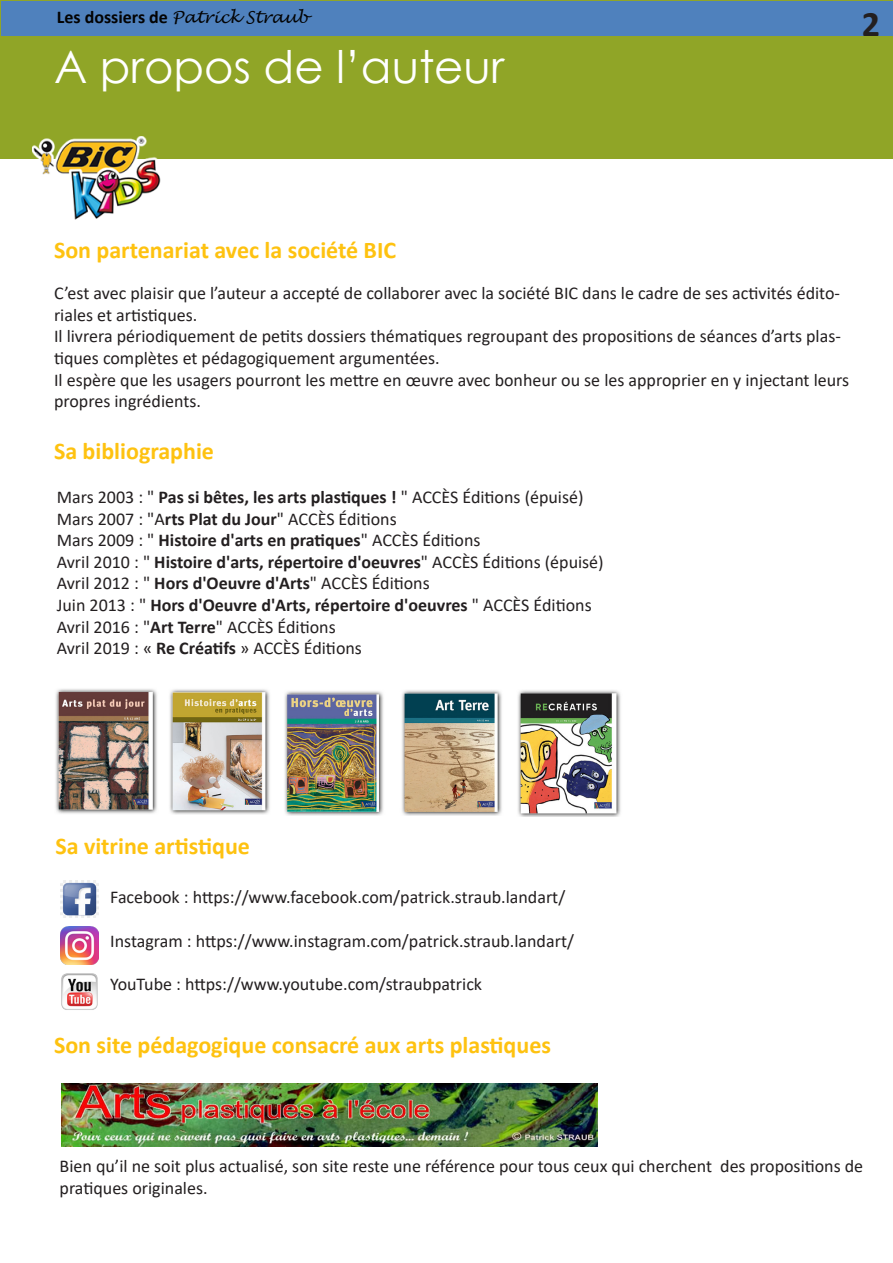
<style>
.page{position:relative;width:893px;height:1263px;background:#fff}
.page>*{position:absolute;margin:0;border:0;box-sizing:border-box;transform-origin:0 0}
.t1{font:45px "Century Gothic";color:#fff}
.t2{font:700 36px "Calibri";color:#231f20}
.t3{font:700 24px "Calibri";color:#fec210}
.t4{font:18px/21.6px "Calibri";color:#231f20}
.t5{font:700 18px "Calibri";color:#231f20}
.t6{font:700 18px "Calibri";color:#030303}
.s1{font-family:"Lucida Handwriting";font-weight:400;font-style:italic;font-size:16.5px}
.s2{font-weight:700}
.s3{font-weight:400}
</style>
<div class="page">
<div style="left:0;top:0;width:893px;height:159px;background:#90a527"></div>
<div style="left:1px;top:1px;width:891px;height:34px;background:#4f81bd"></div>
<img style="left:33px;top:137px;width:128px;height:83px">
<img style="left:61px;top:973px;width:37px;height:37px">
<img style="left:60px;top:880px;width:38px;height:38px">
<img style="left:60px;top:926px;width:38px;height:38px">
<img style="left:402px;top:690px;width:100px;height:125px">
<img style="left:55px;top:689px;width:102px;height:125px">
<img style="left:169px;top:689px;width:101px;height:125px">
<img style="left:284px;top:691px;width:100px;height:124px">
<img style="left:518px;top:690px;width:103px;height:126px">
<img style="left:61px;top:1084px;width:537px;height:62px">
<p class="t6" style="left:57px;top:4px;width:253px">Les dossiers de <span class="s1">Patrick Straub</span></p>
<h2 class="t2" style="left:862px;top:-2px;width:20px">2</h2>
<p class="t1" style="left:54px;top:35px;width:452px">A propos de l’auteur</p>
<p class="t3" style="left:54px;top:233px;width:344px">Son partenariat avec la société BIC</p>
<p class="t4" style="left:54px;top:282px;width:788px">C’est avec plaisir que l’auteur a accepté de collaborer avec la société BIC dans le cadre de ses activités édito&shy;riales et artistiques.</p>
<p class="t4" style="left:54px;top:325px;width:788px">Il livrera périodiquement de petits dossiers thématiques regroupant des propositions de séances d’arts plas&shy;tiques complètes et pédagogiquement argumentées.</p>
<p class="t4" style="left:54px;top:368px;width:797px">Il espère que les usagers pourront les mettre en œuvre avec bonheur ou se les approprier en y injectant leurs propres ingrédients.</p>
<p class="t3" style="left:54px;top:434px;width:161px">Sa bibliographie</p>
<p class="t4" style="left:57px;top:486px;width:528px">Mars 2003 : " <span class="s2">Pas si bêtes, les arts plastiques !</span> " ACCÈS Éditions (épuisé)</p>
<p class="t4" style="left:57px;top:507px;width:341px">Mars 2007 : "A<span class="s2">rts Plat du Jour</span>" ACCÈS Éditions</p>
<p class="t5" style="left:57px;top:528px;width:425px"><span class="s3">Mars 2009 : "</span> Histoire d'arts en pratiques<span class="s3">" ACCÈS Éditions</span></p>
<p class="t5" style="left:57px;top:549px;width:548px"><span class="s3">Avril 2010 : "</span> Histoire d'arts, répertoire d'oeuvres<span class="s3">" ACCÈS Éditions (épuisé)</span></p>
<p class="t4" style="left:57px;top:572px;width:375px">Avril 2012 : " <span class="s2">Hors d'Oeuvre d'Arts</span>" ACCÈS Éditions</p>
<p class="t5" style="left:57px;top:592px;width:536px"><span class="s3">Juin 2013 : "</span> Hors d'Oeuvre d'Arts, répertoire d'oeuvres <span class="s3">" ACCÈS Éditions</span></p>
<p class="t4" style="left:57px;top:615px;width:280px">Avril 2016 : "<span class="s2">Art Terre</span>" ACCÈS Éditions</p>
<p class="t4" style="left:57px;top:637px;width:307px">Avril 2019 : « <span class="s2">Re Créatifs</span> » ACCÈS Éditions</p>
<p class="t3" style="left:55px;top:829px;width:196px">Sa vitrine artistique</p>
<p class="t4" style="left:110px;top:886px;width:457px">Facebook : https://www.facebook.com/patrick.straub.landart/</p>
<p class="t4" style="left:110px;top:929px;width:465px">Instagram : https://www.instagram.com/patrick.straub.landart/</p>
<p class="t4" style="left:110px;top:972px;width:373px">YouTube : https://www.youtube.com/straubpatrick</p>
<p class="t3" style="left:54px;top:1028px;width:499px">Son site pédagogique consacré aux arts plastiques</p>
<p class="t4" style="left:60px;top:1155px;width:805px">Bien qu’il ne soit plus actualisé, son site reste une référence pour tous ceux qui cherchent des propositions de pratiques originales.</p>
</div>
